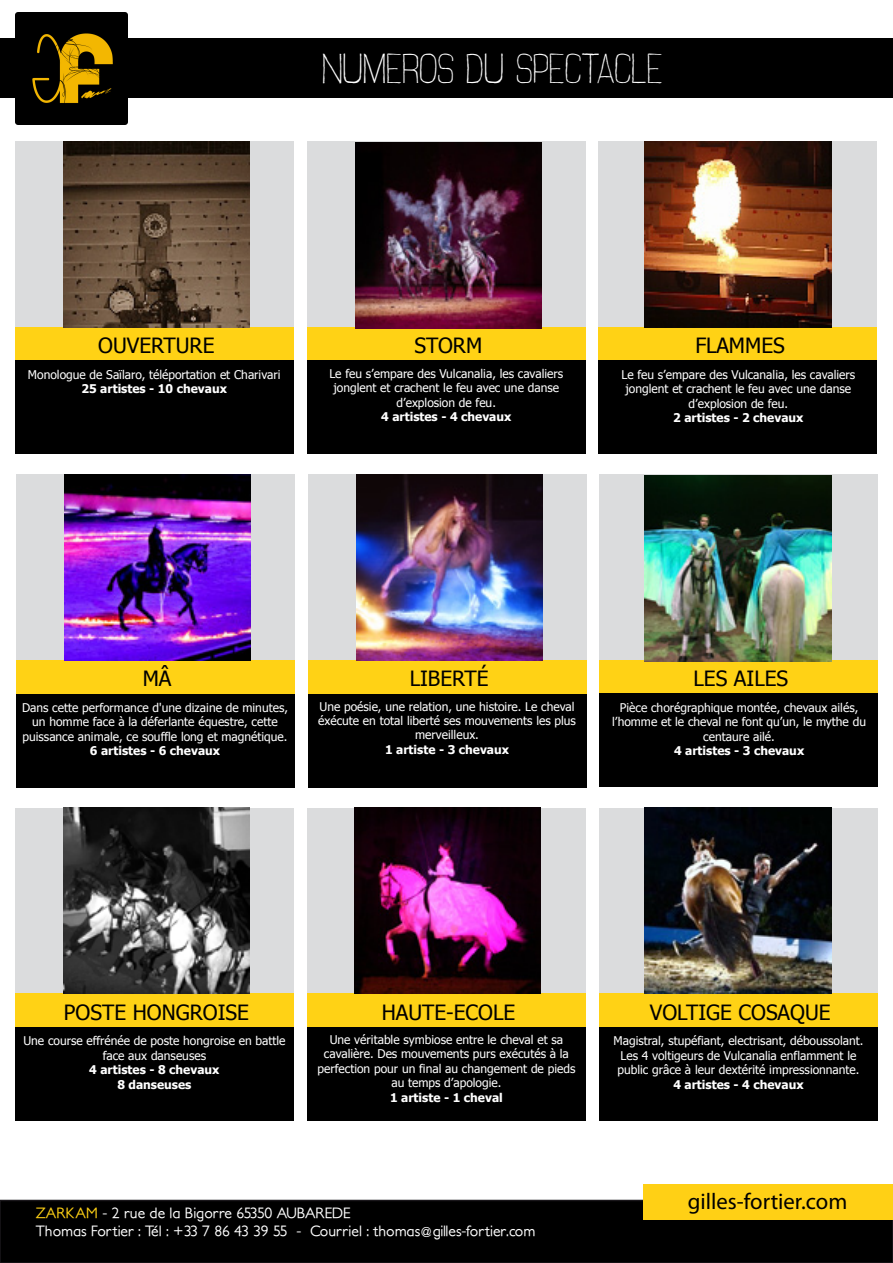
<style>
.page{position:relative;width:893px;height:1263px;background:#fff}
.page>*{position:absolute;margin:0;border:0;box-sizing:border-box;transform-origin:0 0}
.t1{font:39px "Verano";color:#fff}
.t2{font:22.65px "Myriad Pro";color:#000}
.t3{font:21px "Tahoma";color:#000}
.t4{font:500 15px "Petita";color:#fff}
.t5{font:12px/14.4px "Tahoma";color:#fff;text-align:center}
.t6{font:700 12px/14.4px "Tahoma";color:#fff;text-align:center}
.s1{color:#ffd215}
</style>
<div class="page">
<div style="left:0;top:38px;width:893px;height:60px;background:#000"></div>
<img style="left:15px;top:13px;width:112px;height:112px">
<div style="left:0;top:1200px;width:893px;height:63px;background:#000"></div>
<div style="left:0;top:1200px;width:893px;height:63px;border:2px solid #1a171b"></div>
<div style="left:643px;top:1185px;width:250px;height:35px;background:#ffd015"></div>
<div style="left:15px;top:142px;width:279px;height:186px;background:#dbdcdd"></div>
<div style="left:15px;top:327px;width:279px;height:33px;background:#ffd215"></div>
<div style="left:15px;top:360px;width:279px;height:94px;background:#000"></div>
<img style="left:63px;top:142px;width:186px;height:186px">
<div style="left:307px;top:142px;width:279px;height:186px;background:#dbdcdd"></div>
<div style="left:307px;top:327px;width:279px;height:33px;background:#ffd215"></div>
<div style="left:307px;top:360px;width:279px;height:94px;background:#000"></div>
<div style="left:599px;top:142px;width:278px;height:186px;background:#dbdcdd"></div>
<div style="left:599px;top:327px;width:278px;height:33px;background:#ffd215"></div>
<div style="left:599px;top:360px;width:278px;height:94px;background:#000"></div>
<img style="left:645px;top:142px;width:186px;height:186px">
<div style="left:16px;top:475px;width:278px;height:186px;background:#dbdcdd"></div>
<div style="left:16px;top:660px;width:278px;height:33px;background:#ffd215"></div>
<div style="left:16px;top:694px;width:278px;height:94px;background:#000"></div>
<div style="left:308px;top:475px;width:278px;height:186px;background:#dbdcdd"></div>
<div style="left:308px;top:660px;width:278px;height:33px;background:#ffd215"></div>
<div style="left:308px;top:694px;width:278px;height:94px;background:#000"></div>
<div style="left:599px;top:475px;width:279px;height:186px;background:#dbdcdd"></div>
<div style="left:599px;top:660px;width:279px;height:33px;background:#ffd215"></div>
<div style="left:599px;top:693px;width:279px;height:94px;background:#000"></div>
<div style="left:15px;top:808px;width:279px;height:186px;background:#dbdcdd"></div>
<div style="left:15px;top:993px;width:279px;height:33px;background:#ffd215"></div>
<div style="left:15px;top:1027px;width:279px;height:94px;background:#000"></div>
<div style="left:307px;top:808px;width:279px;height:186px;background:#dbdcdd"></div>
<div style="left:307px;top:993px;width:279px;height:33px;background:#ffd215"></div>
<div style="left:307px;top:1027px;width:279px;height:94px;background:#000"></div>
<div style="left:599px;top:808px;width:278px;height:186px;background:#dbdcdd"></div>
<div style="left:599px;top:993px;width:278px;height:33px;background:#ffd215"></div>
<div style="left:599px;top:1027px;width:278px;height:94px;background:#000"></div>
<img style="left:355px;top:142px;width:186px;height:186px">
<img style="left:64px;top:474px;width:186px;height:186px">
<img style="left:645px;top:475px;width:186px;height:186px">
<img style="left:63px;top:808px;width:186px;height:186px">
<img style="left:355px;top:808px;width:186px;height:186px">
<img style="left:645px;top:808px;width:186px;height:186px">
<img style="left:356px;top:474px;width:186px;height:186px">
<h1 class="t1" style="left:322px;top:45px;width:342px">NUMEROS DU SPECTACLE</h1>
<h3 class="t3" style="left:98px;top:332px;width:118px">OUVERTURE</h3>
<h3 class="t3" style="left:415px;top:332px;width:69px">STORM</h3>
<h3 class="t3" style="left:695px;top:332px;width:91px">FLAMMES</h3>
<p class="t5" style="left:621px;top:367px;width:235px">Le feu s’empare des Vulcanalia, les cavaliers jonglent et crachent le feu avec une danse d’explosion de feu.</p>
<p class="t6" style="left:673px;top:410px;width:132px">2 artistes - 2 chevaux</p>
<p class="t5" style="left:329px;top:366px;width:235px">Le feu s’empare des Vulcanalia, les cavaliers jonglent et crachent le feu avec une danse d’explosion de feu.</p>
<p class="t6" style="left:381px;top:409px;width:132px">4 artistes - 4 chevaux</p>
<p class="t5" style="left:28px;top:367px;width:254px">Monologue de Saïlaro, téléportation et Charivari</p>
<p class="t6" style="left:81px;top:381px;width:147px">25 artistes - 10 chevaux</p>
<h3 class="t3" style="left:143px;top:664px;width:30px">MÂ</h3>
<h3 class="t3" style="left:410px;top:664px;width:80px">LIBERTÉ</h3>
<h3 class="t3" style="left:693px;top:664px;width:96px">LES AILES</h3>
<p class="t5" style="left:612px;top:700px;width:255px">Pièce chorégraphique montée, chevaux ailés, l’homme et le cheval ne font qu’un, le mythe du centaure ailé.</p>
<p class="t6" style="left:674px;top:743px;width:132px">4 artistes - 3 chevaux</p>
<p class="t5" style="left:318px;top:698px;width:259px">Une poésie, une relation, une histoire. Le cheval éxécute en total liberté ses mouvements les plus merveilleux.</p>
<p class="t6" style="left:385px;top:741px;width:126px">1 artiste - 3 chevaux</p>
<p class="t5" style="left:22px;top:700px;width:267px">Dans cette performance d'une dizaine de minutes, un homme face à la déferlante équestre, cette puissance animale, ce souffle long et magnétique.</p>
<p class="t6" style="left:90px;top:743px;width:132px">6 artistes - 6 chevaux</p>
<h3 class="t3" style="left:64px;top:998px;width:187px">POSTE HONGROISE</h3>
<h3 class="t3" style="left:382px;top:998px;width:135px">HAUTE-ECOLE</h3>
<h3 class="t3" style="left:650px;top:998px;width:182px">VOLTIGE COSAQUE</h3>
<p class="t5" style="left:613px;top:1033px;width:251px">Magistral, stupéfiant, electrisant, déboussolant.<br>Les 4 voltigeurs de Vulcanalia enflamment le public grâce à leur dextérité impressionnante.</p>
<p class="t6" style="left:673px;top:1076px;width:132px">4 artistes - 4 chevaux</p>
<p class="t5" style="left:318px;top:1032px;width:259px">Une véritable symbiose entre le cheval et sa cavalière. Des mouvements purs exécutés à la perfection pour un final au changement de pieds au temps d’apologie.</p>
<p class="t6" style="left:390px;top:1089px;width:114px">1 artiste - 1 cheval</p>
<p class="t5" style="left:23px;top:1033px;width:264px">Une course effrénée de poste hongroise en battle face aux danseuses</p>
<p class="t6" style="left:89px;top:1062px;width:132px">4 artistes - 8 chevaux<br>8 danseuses</p>
<p class="t4" style="left:36px;top:1204px;width:316px"><span class="s1">ZARKAM</span> - 2 rue de la Bigorre 65350 AUBAREDE</p>
<p class="t4" style="left:36px;top:1222px;width:501px">Thomas Fortier : Tél : +33 7 86 43 39 55 - Courriel : thomas@gilles-fortier.com</p>
<h2 class="t2" style="left:688px;top:1188px;width:161px">gilles-fortier.com</h2>
</div>
